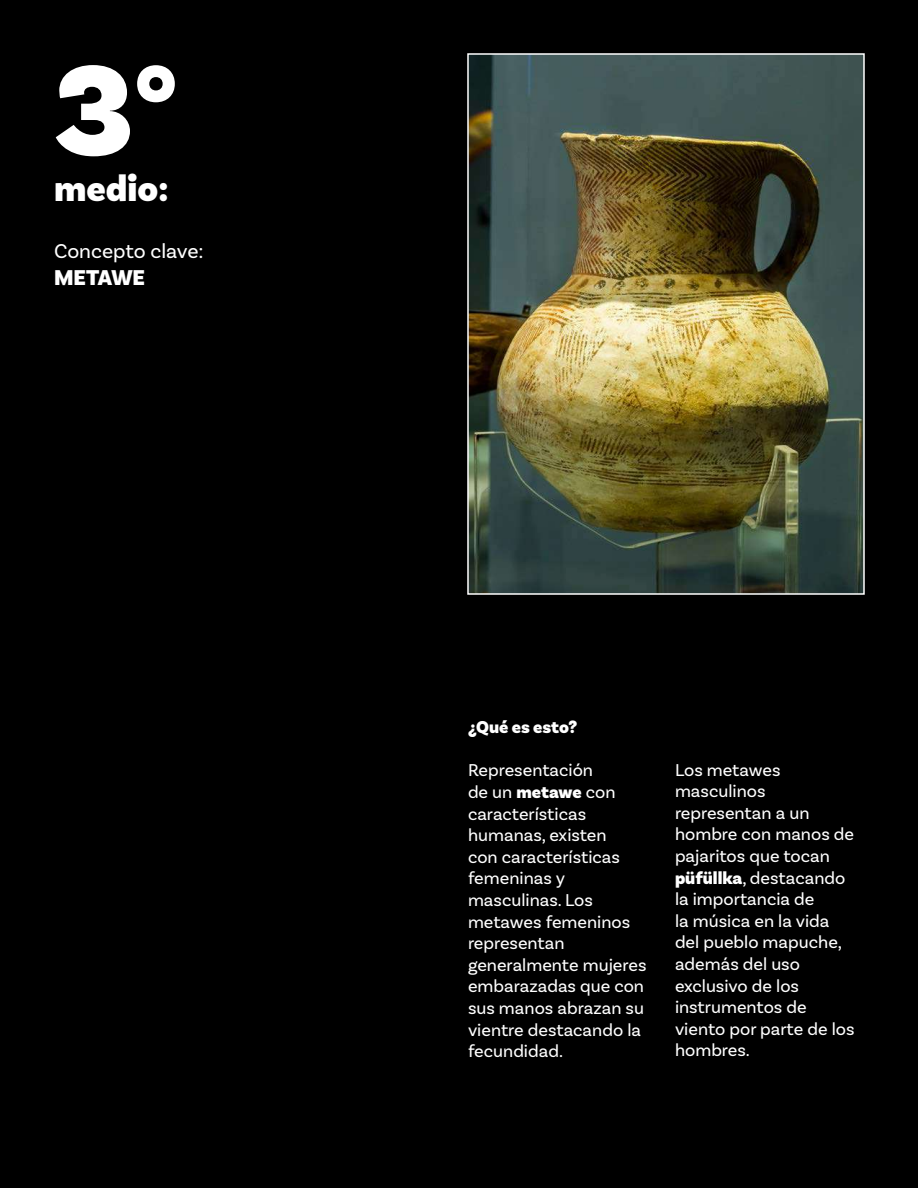
<style>
.page{position:relative;width:918px;height:1188px;background:#000}
.page>*{position:absolute;margin:0;border:0;box-sizing:border-box;transform-origin:0 0}
.t1{font:900 135px "Basic Sans";color:#fff}
.t2{font:900 37.8px "Basic Sans";color:#fff}
.t3{font:900 22.5px "Basic Sans";color:#fff}
.t4{font:21px "Basic Sans";color:#fff}
.t5{font:18px/21.6px "Basic Sans";color:#fff}
.t6{font:900 18px "Basic Sans";color:#fff}
.s1{font-weight:900}
</style>
<div class="page">
<img style="left:470px;top:56px;width:392px;height:536px">
<div style="left:467px;top:53px;width:398px;height:542px;border:2px solid #fff"></div>
<h1 class="t1" style="left:54px;top:28px;width:126px">3°</h1>
<h2 class="t2" style="left:54px;top:165px;width:116px">medio:</h2>
<p class="t4" style="left:54px;top:239px;width:151px">Concepto clave:</p>
<p class="t3" style="left:54px;top:264px;width:93px">METAWE</p>
<p class="t6" style="left:468px;top:716px;width:111px">¿Qué es esto?</p>
<p class="t5" style="left:468px;top:759px;width:180px">Representación<br>de un <span class="s1">metawe</span> con características humanas, existen<br>con características femeninas y masculinas. Los metawes femeninos representan generalmente mujeres embarazadas que con sus manos abrazan su vientre destacando la fecundidad.</p>
<p class="t5" style="left:675px;top:759px;width:181px">Los metawes masculinos representan a un hombre con manos de pajaritos que tocan <span class="s1">püfüllka</span>, destacando la importancia de<br>la música en la vida del pueblo mapuche, además del uso exclusivo de los instrumentos de viento por parte de los hombres.</p>
</div>
